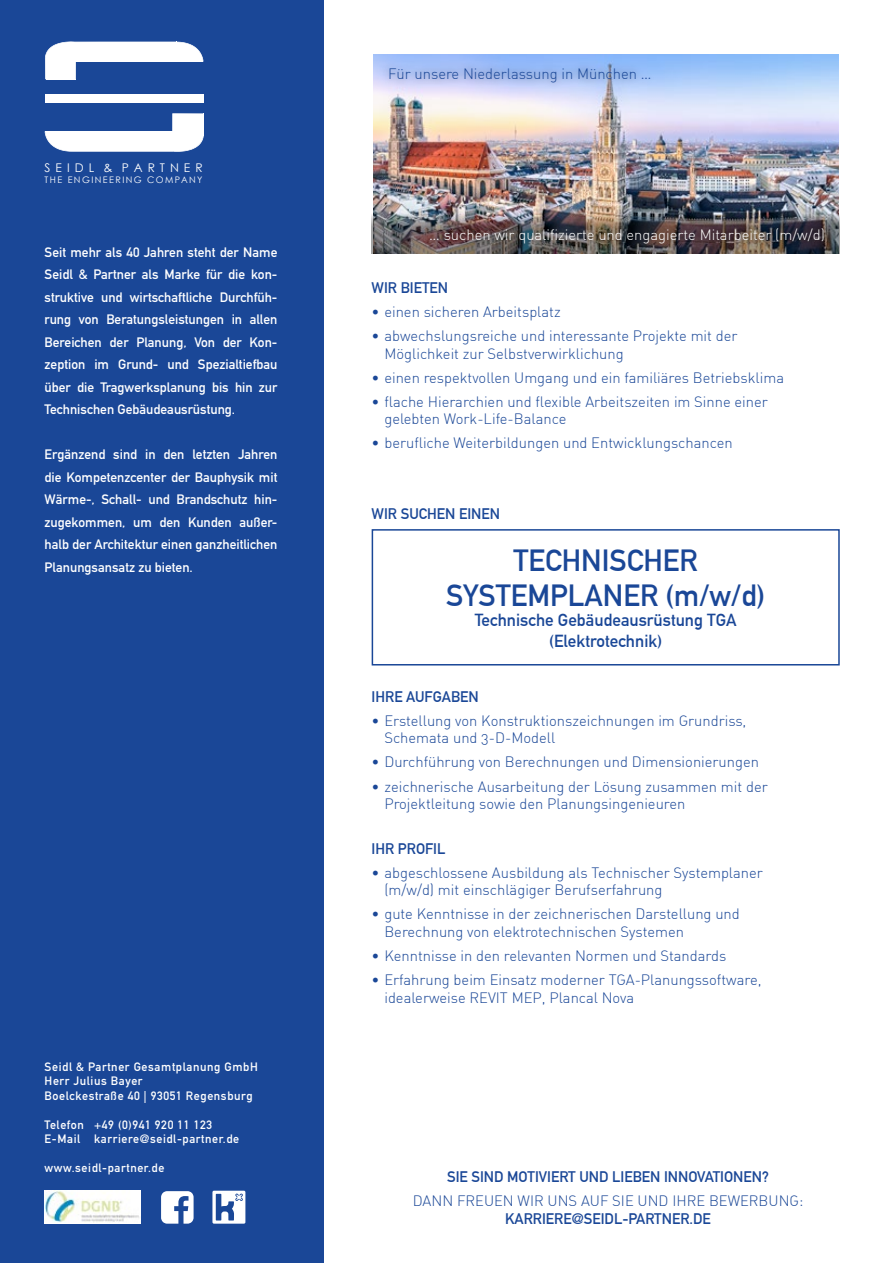
<style>
.page{position:relative;width:893px;height:1263px;background:#fff}
.page>*{position:absolute;margin:0;border:0;box-sizing:border-box;transform-origin:0 0}
.t1{font:700 30px/34.5px "DIN Alternate";color:#1a4797;text-align:center}
.t2{font:700 17.1px/20.5px "DIN Alternate";color:#1a4797;text-align:center}
.t3{font:700 15px "DIN Alternate";color:#1a4797}
.t4{font:14.7px/17.7px "DIN Light Alternate";color:#1a4797}
.t5{font:14.7px "DIN Light Alternate";color:#fff}
.t6{font:13.5px/22.5px "DIN Mittelschrift LT";color:#fff;text-align:justify}
.t7{font:12px/14.4px "DIN Mittelschrift LT";letter-spacing:.05em;color:#fff}
.t8{font:12px "Century Gothic";color:#fff}
.t9{font:9px "Century Gothic";letter-spacing:.16em;color:#fff}
</style>
<div class="page">
<div style="left:0;top:0;width:323px;height:1263px;background:#1a4797"></div>
<svg style="left:45px;top:41px;width:159px;height:39px"></svg>
<svg style="left:45px;top:113px;width:159px;height:39px"></svg>
<div style="left:45px;top:94px;width:159px;height:8px;background:#fff"></div>
<div style="left:372px;top:529px;width:468px;height:136px;border:2px solid #1a4797"></div>
<svg style="left:161px;top:1191px;width:33px;height:33px"></svg>
<div style="left:45px;top:1191px;width:96px;height:33px;background:#fff"></div>
<img style="left:45px;top:1191px;width:94px;height:31px">
<svg style="left:212px;top:1191px;width:33px;height:33px"></svg>
<img style="left:373px;top:54px;width:466px;height:154px">
<div style="left:381px;top:60px;width:277px;height:30px;background:#000;opacity:.5"></div>
<img style="left:372px;top:208px;width:468px;height:46px">
<div style="left:423px;top:220px;width:410px;height:31px;background:#000;opacity:.5"></div>
<p class="t8" style="left:45px;top:160px;width:160px">S E I D L &amp; P A R T N E R</p>
<p class="t9" style="left:45px;top:174px;width:159px">THE ENGINEERING COMPANY</p>
<p class="t6" style="left:45px;top:241px;width:234px">Seit mehr als 40 Jahren steht der Name Seidl &amp; Partner als Marke für die kon&shy;struktive und wirtschaftliche Durchfüh&shy;rung von Beratungsleistungen in allen Bereichen der Planung, Von der Kon&shy;zeption im Grund- und Spezialtiefbau über die Tragwerksplanung bis hin zur Technischen Gebäudeausrüstung.</p>
<p class="t6" style="left:45px;top:443px;width:234px">Ergänzend sind in den letzten Jahren die Kompetenzcenter der Bauphysik mit Wärme-, Schall- und Brandschutz hin&shy;zugekommen, um den Kunden außer&shy;halb der Architektur einen ganzheitlichen Planungsansatz zu bieten.</p>
<p class="t7" style="left:45px;top:1060px;width:215px">Seidl &amp; Partner Gesamtplanung GmbH<br>Herr Julius Bayer<br>Boelckestraße 40 | 93051 Regensburg</p>
<p class="t7" style="left:45px;top:1117px;width:196px">Telefon +49 (0)941 920 11 123<br>E-Mail karriere@seidl-partner.de</p>
<p class="t7" style="left:45px;top:1160px;width:121px">www.seidl-partner.de</p>
<p class="t4" style="left:388px;top:64px;width:265px">Für unsere Niederlassung in München …</p>
<p class="t5" style="left:429px;top:225px;width:397px">… suchen wir qualifizierte und engagierte Mitarbeiter (m/w/d)</p>
<p class="t3" style="left:372px;top:276px;width:78px">WIR BIETEN</p>
<p class="t4" style="left:372px;top:302px;width:191px">• einen sicheren Arbeitsplatz</p>
<p class="t4" style="left:384px;top:327px;width:355px;text-indent:-13px">• abwechslungsreiche und interessante Projekte mit der<br>Möglichkeit zur Selbstverwirklichung</p>
<p class="t4" style="left:372px;top:368px;width:414px">• einen respektvollen Umgang und ein familiäres Betriebsklima</p>
<p class="t4" style="left:384px;top:392px;width:385px;text-indent:-13px">• flache Hierarchien und flexible Arbeitszeiten im Sinne einer gelebten Work-Life-Balance</p>
<p class="t4" style="left:372px;top:434px;width:363px">• berufliche Weiterbildungen und Entwicklungschancen</p>
<p class="t3" style="left:372px;top:502px;width:130px">WIR SUCHEN EINEN</p>
<h1 class="t1" style="left:446px;top:541px;width:320px">TECHNISCHER<br>SYSTEMPLANER (m/w/d)</h1>
<p class="t2" style="left:475px;top:609px;width:263px">Technische Gebäudeausrüstung TGA (Elektrotechnik)</p>
<p class="t3" style="left:372px;top:685px;width:109px">IHRE AUFGABEN</p>
<p class="t4" style="left:384px;top:711px;width:364px;text-indent:-13px">• Erstellung von Konstruktionszeichnungen im Grundriss,<br>Schemata und 3-D-Modell</p>
<p class="t4" style="left:372px;top:753px;width:389px">• Durchführung von Berechnungen und Dimensionierungen</p>
<p class="t4" style="left:384px;top:777px;width:385px;text-indent:-13px">• zeichnerische Ausarbeitung der Lösung zusammen mit der<br>Projektleitung sowie den Planungsingenieuren</p>
<p class="t3" style="left:372px;top:837px;width:75px">IHR PROFIL</p>
<p class="t4" style="left:384px;top:863px;width:380px;text-indent:-13px">• abgeschlossene Ausbildung als Technischer Systemplaner (m/w/d) mit einschlägiger Berufserfahrung</p>
<p class="t4" style="left:384px;top:905px;width:357px;text-indent:-13px">• gute Kenntnisse in der zeichnerischen Darstellung und<br>Berechnung von elektrotechnischen Systemen</p>
<p class="t4" style="left:372px;top:947px;width:356px">• Kenntnisse in den relevanten Normen und Standards</p>
<p class="t4" style="left:384px;top:971px;width:379px;text-indent:-13px">• Erfahrung beim Einsatz moderner TGA-Planungssoftware, idealerweise REVIT MEP, Plancal Nova</p>
<p class="t3" style="left:447px;top:1165px;width:324px">SIE SIND MOTIVIERT UND LIEBEN INNOVATIONEN?</p>
<p class="t4" style="left:413px;top:1191px;width:392px">DANN FREUEN WIR UNS AUF SIE UND IHRE BEWERBUNG:</p>
<p class="t3" style="left:505px;top:1207px;width:207px">KARRIERE@SEIDL-PARTNER.DE</p>
</div>
